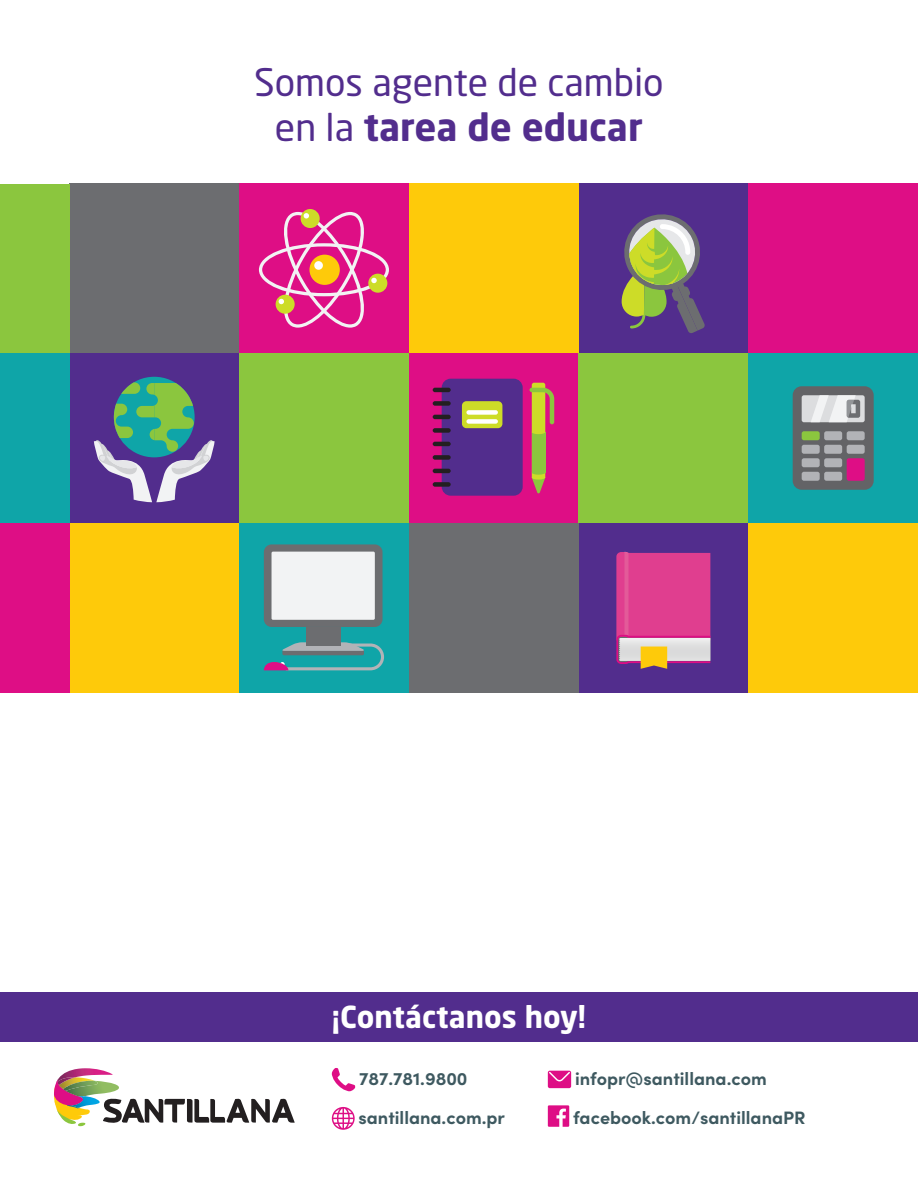
<style>
.page{position:relative;width:918px;height:1188px;background:#fff}
.page>*{position:absolute;margin:0;border:0;box-sizing:border-box;transform-origin:0 0}
.t1{font:37.5px/45px "Neo Sans Pro";color:#522d8d;text-align:center}
.t2{font:700 30px "Neo Sans Pro";color:#fff}
.t3{font:700 18px "Sofia Pro";color:#3e5960}
.s1{font-weight:700}
</style>
<div class="page">
<svg style="left:54px;top:1068px;width:241px;height:59px"></svg>
<svg style="left:332px;top:1068px;width:23px;height:23px"></svg>
<svg style="left:548px;top:1071px;width:23px;height:17px"></svg>
<svg style="left:332px;top:1107px;width:23px;height:23px"></svg>
<svg style="left:548px;top:1105px;width:21px;height:22px"></svg>
<div style="left:0;top:992px;width:918px;height:50px;background:#522d8d"></div>
<div style="left:578px;top:523px;width:170px;height:170px;background:#522d8d"></div>
<div style="left:408px;top:353px;width:171px;height:171px;background:#de0e85"></div>
<div style="left:442px;top:379px;width:81px;height:117px;background:#522d8d;border-radius:9px"></div>
<hr style="left:433px;top:388px;width:18px;height:4px;background:#231f20;border-radius:2px">
<div style="left:433px;top:482px;width:18px;height:5px;background:#231f20;border-radius:2px"></div>
<hr style="left:433px;top:469px;width:18px;height:4px;background:#231f20;border-radius:2px">
<div style="left:433px;top:455px;width:18px;height:5px;background:#231f20;border-radius:2px"></div>
<hr style="left:433px;top:442px;width:18px;height:4px;background:#231f20;border-radius:2px">
<div style="left:433px;top:428px;width:18px;height:5px;background:#231f20;border-radius:2px"></div>
<hr style="left:433px;top:415px;width:18px;height:4px;background:#231f20;border-radius:2px">
<div style="left:433px;top:401px;width:18px;height:5px;background:#231f20;border-radius:2px"></div>
<div style="left:462px;top:401px;width:40px;height:27px;background:#cddc28;border-radius:4px"></div>
<div style="left:466px;top:410px;width:32px;height:5px;background:#fff;border-radius:2px"></div>
<div style="left:466px;top:419px;width:32px;height:5px;background:#fff;border-radius:2px"></div>
<svg style="left:530px;top:383px;width:24px;height:111px"></svg>
<svg style="left:532px;top:471px;width:13px;height:4px"></svg>
<svg style="left:532px;top:476px;width:13px;height:4px"></svg>
<hr style="left:532px;top:430px;width:13px;height:4px;background:#cddc28;border-radius:50%">
<div style="left:69px;top:184px;width:170px;height:169px;background:#6c6d70"></div>
<div style="left:748px;top:353px;width:170px;height:170px;background:#0fa5a8"></div>
<div style="left:239px;top:184px;width:170px;height:169px;background:#de0e85"></div>
<div style="left:239px;top:353px;width:170px;height:170px;background:#8bc63e"></div>
<div style="left:409px;top:523px;width:170px;height:170px;background:#6c6d70"></div>
<div style="left:69px;top:523px;width:170px;height:170px;background:#feca0a"></div>
<div style="left:0;top:184px;width:69px;height:169px;background:#8bc63e"></div>
<div style="left:0;top:523px;width:69px;height:170px;background:#de0e85"></div>
<div style="left:579px;top:184px;width:169px;height:169px;background:#522d8d"></div>
<div style="left:409px;top:184px;width:170px;height:169px;background:#feca0a"></div>
<div style="left:69px;top:353px;width:170px;height:170px;background:#522d8d"></div>
<div style="left:748px;top:183px;width:170px;height:170px;background:#de0e85"></div>
<div style="left:239px;top:523px;width:170px;height:170px;background:#0fa5a8"></div>
<div style="left:748px;top:523px;width:170px;height:170px;background:#feca0a"></div>
<div style="left:579px;top:353px;width:169px;height:170px;background:#8bc63e"></div>
<svg style="left:264px;top:642px;width:120px;height:28px"></svg>
<div style="left:306px;top:627px;width:34px;height:19px;background:#6c6d70"></div>
<svg style="left:264px;top:544px;width:119px;height:83px;background:#cacdce"></svg>
<svg style="left:616px;top:552px;width:94px;height:117px;background:#d85c94"></svg>
<div style="left:114px;top:377px;width:81px;height:80px;background:#0fa5a8;border-radius:50%"></div>
<svg style="left:94px;top:382px;width:121px;height:120px"></svg>
<svg style="left:621px;top:214px;width:84px;height:119px"></svg>
<div style="left:793px;top:386px;width:81px;height:104px;background:#636366;border-radius:9px"></div>
<div style="left:802px;top:395px;width:63px;height:27px;background:#dcdddf;border-radius:2px"></div>
<div style="left:802px;top:431px;width:18px;height:9px;background:#8bc63e;border-radius:2px"></div>
<div style="left:824px;top:431px;width:18px;height:9px;background:#b2b3b7;border-radius:2px"></div>
<div style="left:847px;top:431px;width:18px;height:9px;background:#b2b3b7;border-radius:2px"></div>
<div style="left:802px;top:445px;width:18px;height:9px;background:#b2b3b7;border-radius:2px"></div>
<div style="left:824px;top:445px;width:18px;height:9px;background:#b2b3b7;border-radius:2px"></div>
<div style="left:847px;top:445px;width:18px;height:9px;background:#b2b3b7;border-radius:2px"></div>
<div style="left:802px;top:458px;width:18px;height:9px;background:#b2b3b7;border-radius:2px"></div>
<div style="left:824px;top:458px;width:18px;height:9px;background:#b2b3b7;border-radius:2px"></div>
<div style="left:847px;top:458px;width:18px;height:23px;background:#de0e85;border-radius:2px"></div>
<div style="left:802px;top:472px;width:18px;height:9px;background:#b2b3b7;border-radius:2px"></div>
<div style="left:824px;top:472px;width:18px;height:9px;background:#b2b3b7;border-radius:2px"></div>
<svg style="left:811px;top:395px;width:49px;height:27px"></svg>
<div style="left:0;top:353px;width:69px;height:170px;background:#0fa5a8"></div>
<svg style="left:301px;top:209px;width:19px;height:19px"></svg>
<svg style="left:259px;top:212px;width:130px;height:116px"></svg>
<p class="t1" style="left:254px;top:59px;width:411px">Somos agente de cambio en la <span class="s1">tarea de educar</span></p>
<p class="t2" style="left:332px;top:998px;width:256px">¡Contáctanos hoy!</p>
<p class="t3" style="left:359px;top:1065px;width:110px">787.781.9800</p>
<p class="t3" style="left:575px;top:1065px;width:193px">infopr@santillana.com</p>
<p class="t3" style="left:359px;top:1104px;width:148px">santillana.com.pr</p>
<p class="t3" style="left:573px;top:1104px;width:234px">facebook.com/santillanaPR</p>
</div>
